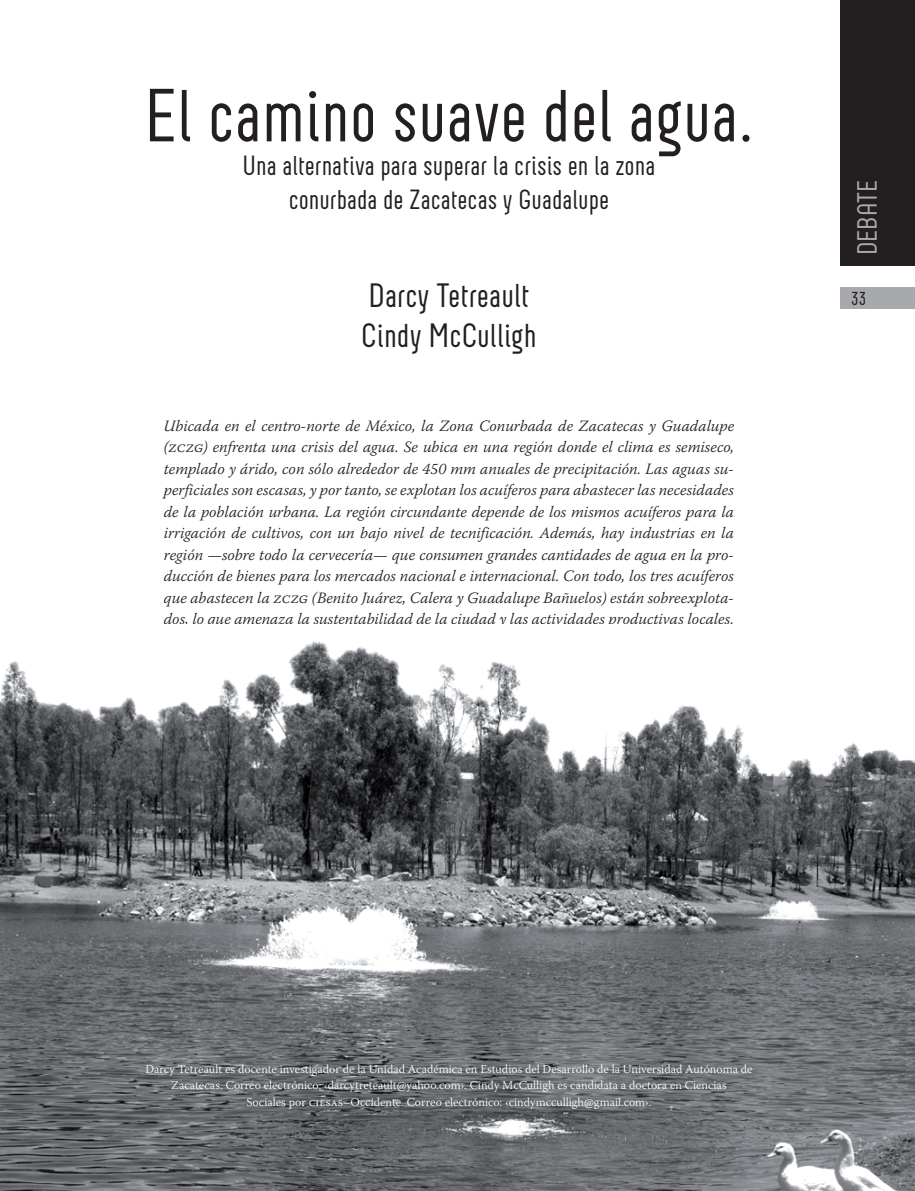
<style>
.page{position:relative;width:915px;height:1191px;background:#fff}
.page>*{position:absolute;margin:0;border:0;box-sizing:border-box;transform-origin:0 0}
.t1{font:75px "Neubau";color:#231f20}
.t2{font:33.75px/39.8px "Neubau";color:#231f20}
.t3{font:27.75px/33.8px "Neubau";color:#231f20;text-align:center}
.t4{font:27.75px "Neubau";color:#a8a9ad}
.t5{font:18.75px "Neubau";color:#231f20}
.t6{font:italic 300 15.75px/21.5px "Warnock Pro";color:#231f20;text-align:justify}
.t7{font:300 12px/16.5px "Warnock Pro";color:#fff;text-align:center}
.s1{font-style:normal}
</style>
<div class="page">
<img style="left:0;top:641px;width:914px;height:550px">
<div style="left:840px;top:0;width:74px;height:266px;background:#231f20"></div>
<div style="left:840px;top:287px;width:74px;height:21px;background:#a8a9ad"></div>
<h1 class="t1" style="left:144px;top:73px;width:610px">El camino suave del agua.</h1>
<h3 class="t3" style="left:242px;top:148px;width:414px">Una alternativa para superar la crisis en la zona conurbada de Zacatecas y Guadalupe</h3>
<h2 class="t2" style="left:361px;top:275px;width:177px">Darcy Tetreault<br>Cindy McCulligh</h2>
<p class="t6" style="left:164px;top:415px;width:571px">Ubicada en el centro-norte de México, la Zona Conurbada de Zacatecas y Guadalupe (zczg) enfrenta una crisis del agua. Se ubica en una región donde el clima es semiseco, templado y árido, con sólo alrededor de 450 mm anuales de precipitación. Las aguas su&shy;perficiales son escasas, y por tanto, se explotan los acuíferos para abastecer las necesidades de la población urbana. La región circundante depende de los mismos acuíferos para la irrigación de cultivos, con un bajo nivel de tecnificación. Además, hay industrias en la región <span class="s1">—</span>sobre todo la cervecería<span class="s1">—</span> que consumen grandes cantidades de agua en la pro&shy;ducción de bienes para los mercados nacional e internacional. Con todo, los tres acuíferos que abastecen la zczg (Benito Juárez, Calera y Guadalupe Bañuelos) están sobreexplota&shy;dos, lo que amenaza la sustentabilidad de la ciudad y las actividades productivas locales.</p>
<h3 class="t4" style="left:851px;top:255px;width:77px;rotate:-90deg">DEBATE</h3>
<p class="t5" style="left:850px;top:288px;width:16px">33</p>
<p class="t7" style="left:145px;top:1060px;width:608px">Darcy Tetreault es docente investigador de la Unidad Académica en Estudios del Desarrollo de la Universidad Autónoma de<br>Zacatecas. Correo electrónico: ‹darcytreteault@yahoo.com›. Cindy McCulligh es candidata a doctora en Ciencias<br>Sociales por ciesas–Occidente. Correo electrónico: ‹cindymcculligh@gmail.com›.</p>
</div>
